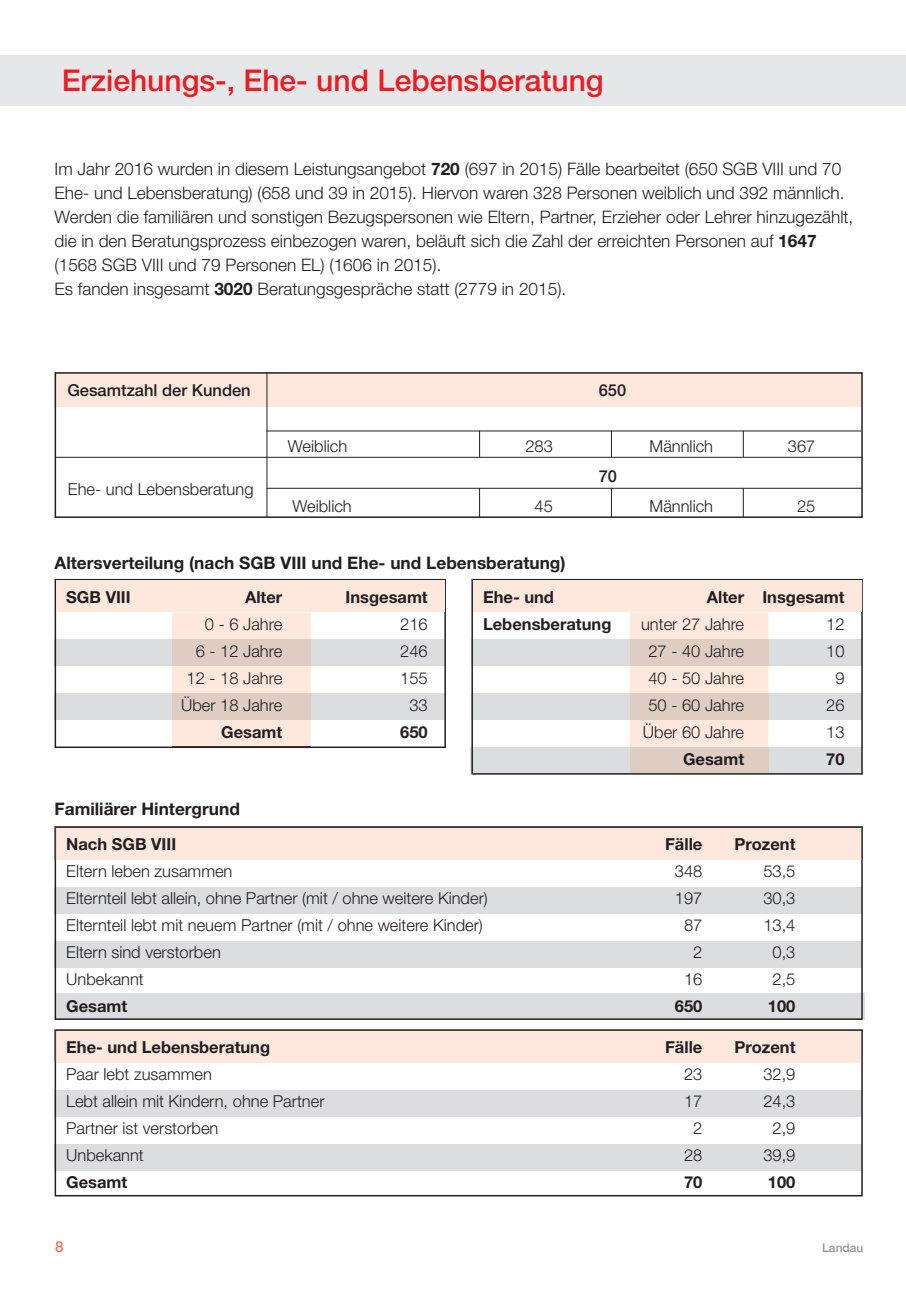
<style>
.page{position:relative;width:906px;height:1289px;background:#fff}
.page>*{position:absolute;margin:0;border:0;box-sizing:border-box;transform-origin:0 0}
.t1{font:500 30px "Helvetica Neue";color:#ed1c24}
.t2{font:300 17.25px/24px "Helvetica Neue";color:#231f20}
.t3{font:700 17.25px "Helvetica Neue";color:#231f20}
.t4{font:300 16.5px "Helvetica Neue";color:#231f20}
.t5{font:700 16.5px "Helvetica Neue";color:#231f20}
.t6{font:500 16.5px "Helvetica Neue";color:#231f20}
.t7{font:500 15px "Helvetica Neue";color:#f37052}
.t8{font:500 12px "Helvetica Neue";color:#939598}
.s1{font-weight:700}
</style>
<div class="page">
<div style="left:0;top:55px;width:906px;height:50px;background:#e6e7e8"></div>
<div style="left:55px;top:372px;width:807px;height:34px;background:#fee7dc"></div>
<div style="left:55px;top:372px;width:807px;height:146px;border:2px solid #231f20"></div>
<hr style="left:55px;top:457px;width:807px;height:1px;background:#231f20">
<hr style="left:266px;top:488px;width:596px;height:1px;background:#231f20">
<hr style="left:266px;top:430px;width:595px;height:1px;background:#231f20">
<svg style="left:479px;top:430px;width:1px;height:27px"></svg>
<svg style="left:611px;top:430px;width:1px;height:27px"></svg>
<svg style="left:743px;top:430px;width:1px;height:27px"></svg>
<svg style="left:479px;top:489px;width:1px;height:28px"></svg>
<svg style="left:611px;top:489px;width:1px;height:28px"></svg>
<svg style="left:743px;top:489px;width:1px;height:28px"></svg>
<svg style="left:55px;top:579px;width:391px;height:169px;background:#433f3f"></svg>
<svg style="left:471px;top:579px;width:391px;height:195px;background:#c3c4c5"></svg>
<svg style="left:473px;top:580px;width:388px;height:167px"></svg>
<div style="left:629px;top:747px;width:139px;height:26px;background:#dfccc3"></div>
<div style="left:629px;top:693px;width:139px;height:26px;background:#dfccc3"></div>
<div style="left:629px;top:639px;width:139px;height:27px;background:#dfccc3"></div>
<hr style="left:629px;top:773px;width:139px;height:1px;background:#413837">
<svg style="left:56px;top:580px;width:388px;height:166px"></svg>
<div style="left:172px;top:693px;width:139px;height:26px;background:#dfccc3"></div>
<div style="left:172px;top:639px;width:139px;height:27px;background:#dfccc3"></div>
<svg style="left:55px;top:859px;width:807px;height:160px;fill:#dcddde"></svg>
<div style="left:55px;top:826px;width:807px;height:33px;background:#fee7dc"></div>
<svg style="left:55px;top:1062px;width:807px;height:134px"></svg>
<div style="left:55px;top:1029px;width:807px;height:33px;background:#fee7dc"></div>
<hr style="left:266px;top:372px;width:1px;height:145px;background:#231f20">
<h1 class="t1" style="left:62px;top:70px;width:543px">Erziehungs-, Ehe- und Lebensberatung</h1>
<p class="t2" style="left:55px;top:159px;width:800px">Im Jahr 2016 wurden in diesem Leistungsangebot <span class="s1">720</span> (697 in 2015) Fälle bearbeitet (650 SGB VIII und 70<br>Ehe- und Lebensberatung) (658 und 39 in 2015). Hiervon waren 328 Personen weiblich und 392 männlich.<br>Werden die familiären und sonstigen Bezugspersonen wie Eltern, Partner, Erzieher oder Lehrer hinzugezählt, die in den Beratungsprozess einbezogen waren, beläuft sich die Zahl der erreichten Personen auf <span class="s1">1647 </span>(1568 SGB VIII und 79 Personen EL) (1606 in 2015).<br>Es fanden insgesamt <span class="s1">3020</span> Beratungsgespräche statt (2779 in 2015).</p>
<p class="t6" style="left:67px;top:384px;width:185px">Gesamtzahl der Kunden</p>
<p class="t6" style="left:599px;top:384px;width:29px">650</p>
<p class="t4" style="left:68px;top:483px;width:187px">Ehe- und Lebensberatung</p>
<p class="t4" style="left:288px;top:440px;width:61px">Weiblich</p>
<p class="t4" style="left:525px;top:440px;width:29px">283</p>
<p class="t4" style="left:649px;top:440px;width:65px">Männlich</p>
<p class="t4" style="left:788px;top:440px;width:29px">367</p>
<p class="t6" style="left:599px;top:470px;width:20px">70</p>
<p class="t4" style="left:292px;top:500px;width:61px">Weiblich</p>
<p class="t4" style="left:534px;top:500px;width:20px">45</p>
<p class="t4" style="left:649px;top:500px;width:65px">Männlich</p>
<p class="t4" style="left:797px;top:500px;width:20px">25</p>
<p class="t3" style="left:55px;top:556px;width:512px">Altersverteilung (nach SGB VIII und Ehe- und Lebensberatung)</p>
<p class="t5" style="left:483px;top:591px;width:72px">Ehe- und</p>
<p class="t5" style="left:707px;top:591px;width:139px">Alter Insgesamt</p>
<p class="t5" style="left:483px;top:618px;width:130px">Lebensberatung</p>
<p class="t4" style="left:641px;top:618px;width:105px">unter 27 Jahre</p>
<p class="t4" style="left:826px;top:618px;width:20px">12</p>
<p class="t4" style="left:648px;top:645px;width:97px">27 - 40 Jahre</p>
<p class="t4" style="left:826px;top:645px;width:20px">10</p>
<p class="t4" style="left:648px;top:672px;width:97px">40 - 50 Jahre</p>
<p class="t4" style="left:835px;top:672px;width:11px">9</p>
<p class="t4" style="left:648px;top:699px;width:97px">50 - 60 Jahre</p>
<p class="t4" style="left:826px;top:699px;width:20px">26</p>
<p class="t4" style="left:643px;top:726px;width:103px">Über 60 Jahre</p>
<p class="t4" style="left:826px;top:726px;width:20px">13</p>
<p class="t5" style="left:683px;top:753px;width:63px">Gesamt</p>
<p class="t5" style="left:826px;top:753px;width:20px">70</p>
<p class="t5" style="left:66px;top:591px;width:66px">SGB VIII</p>
<p class="t5" style="left:245px;top:591px;width:39px">Alter</p>
<p class="t5" style="left:345px;top:591px;width:84px">Insgesamt</p>
<p class="t4" style="left:205px;top:618px;width:79px">0 - 6 Jahre</p>
<p class="t4" style="left:400px;top:618px;width:29px">216</p>
<p class="t4" style="left:196px;top:645px;width:88px">6 - 12 Jahre</p>
<p class="t4" style="left:400px;top:645px;width:29px">246</p>
<p class="t4" style="left:187px;top:672px;width:97px">12 - 18 Jahre</p>
<p class="t4" style="left:400px;top:672px;width:29px">155</p>
<p class="t4" style="left:181px;top:699px;width:103px">Über 18 Jahre</p>
<p class="t4" style="left:409px;top:699px;width:20px">33</p>
<p class="t5" style="left:221px;top:726px;width:63px">Gesamt</p>
<p class="t5" style="left:400px;top:726px;width:29px">650</p>
<p class="t3" style="left:55px;top:803px;width:187px">Familiärer Hintergrund</p>
<p class="t5" style="left:66px;top:837px;width:111px">Nach SGB VIII</p>
<p class="t5" style="left:665px;top:837px;width:39px">Fälle</p>
<p class="t5" style="left:734px;top:837px;width:62px">Prozent</p>
<p class="t4" style="left:66px;top:864px;width:168px">Eltern leben zusammen</p>
<p class="t4" style="left:675px;top:864px;width:29px">348</p>
<p class="t4" style="left:763px;top:864px;width:34px">53,5</p>
<p class="t4" style="left:66px;top:891px;width:423px">Elternteil lebt allein, ohne Partner (mit / ohne weitere Kinder)</p>
<p class="t4" style="left:675px;top:891px;width:29px">197</p>
<p class="t4" style="left:763px;top:891px;width:34px">30,3</p>
<p class="t4" style="left:66px;top:918px;width:418px">Elternteil lebt mit neuem Partner (mit / ohne weitere Kinder)</p>
<p class="t4" style="left:684px;top:918px;width:20px">87</p>
<p class="t4" style="left:763px;top:918px;width:34px">13,4</p>
<p class="t4" style="left:66px;top:945px;width:156px">Eltern sind verstorben</p>
<p class="t4" style="left:693px;top:945px;width:11px">2</p>
<p class="t4" style="left:772px;top:945px;width:24px">0,3</p>
<p class="t4" style="left:66px;top:972px;width:79px">Unbekannt</p>
<p class="t4" style="left:684px;top:972px;width:20px">16</p>
<p class="t4" style="left:772px;top:972px;width:24px">2,5</p>
<p class="t5" style="left:66px;top:999px;width:63px">Gesamt</p>
<p class="t5" style="left:675px;top:999px;width:29px">650</p>
<p class="t5" style="left:768px;top:999px;width:29px">100</p>
<p class="t5" style="left:66px;top:1040px;width:205px">Ehe- und Lebensberatung</p>
<p class="t5" style="left:665px;top:1040px;width:39px">Fälle</p>
<p class="t5" style="left:734px;top:1040px;width:62px">Prozent</p>
<p class="t4" style="left:66px;top:1067px;width:147px">Paar lebt zusammen</p>
<p class="t4" style="left:684px;top:1067px;width:20px">23</p>
<p class="t4" style="left:763px;top:1067px;width:34px">32,9</p>
<p class="t4" style="left:66px;top:1094px;width:260px">Lebt allein mit Kindern, ohne Partner</p>
<p class="t4" style="left:684px;top:1094px;width:20px">17</p>
<p class="t4" style="left:763px;top:1094px;width:34px">24,3</p>
<p class="t4" style="left:66px;top:1121px;width:154px">Partner ist verstorben</p>
<p class="t4" style="left:693px;top:1121px;width:11px">2</p>
<p class="t4" style="left:772px;top:1121px;width:24px">2,9</p>
<p class="t4" style="left:66px;top:1148px;width:79px">Unbekannt</p>
<p class="t4" style="left:684px;top:1148px;width:20px">28</p>
<p class="t4" style="left:763px;top:1148px;width:34px">39,9</p>
<p class="t5" style="left:66px;top:1175px;width:63px">Gesamt</p>
<p class="t5" style="left:684px;top:1175px;width:20px">70</p>
<p class="t5" style="left:768px;top:1175px;width:29px">100</p>
<p class="t7" style="left:55px;top:1241px;width:10px">8</p>
<p class="t8" style="left:822px;top:1243px;width:43px">Landau</p>
</div>
